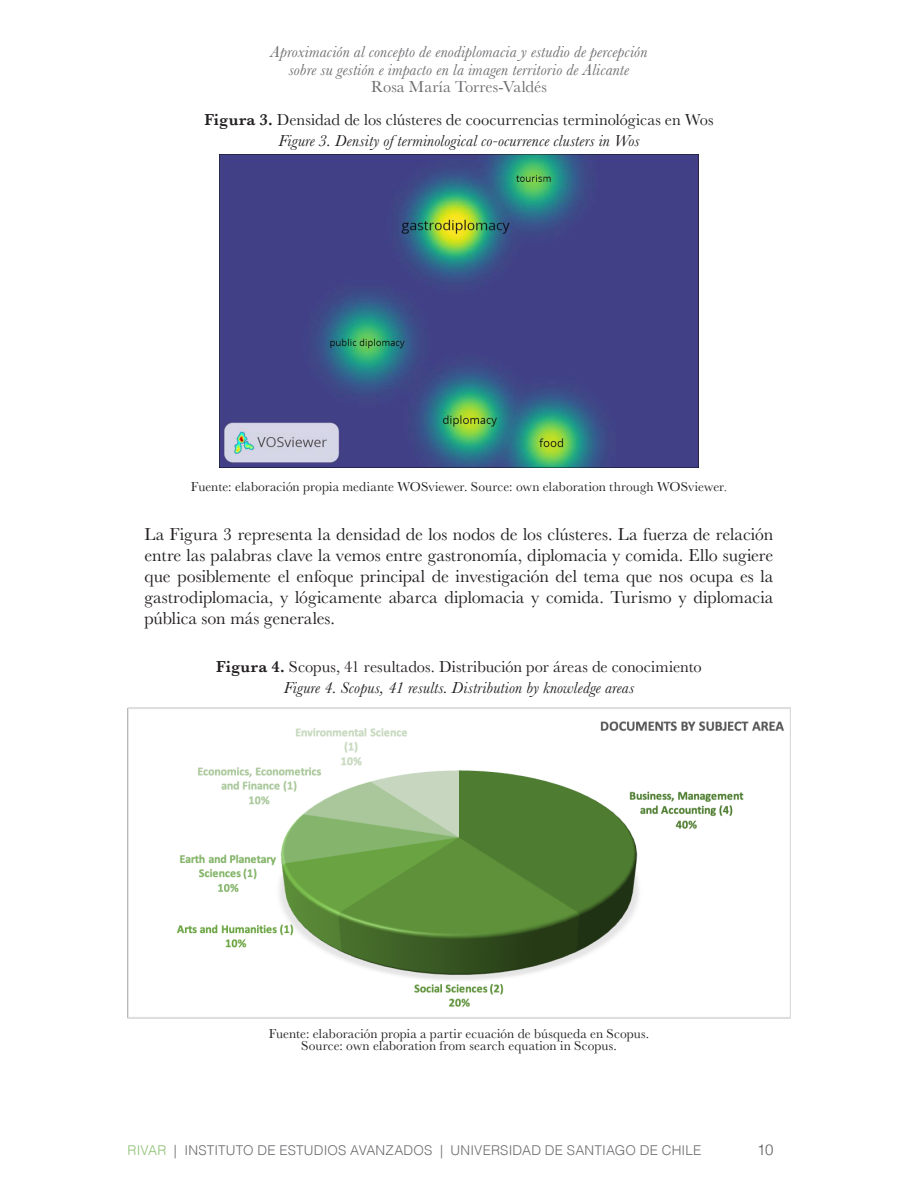
<style>
.page{position:relative;width:918px;height:1188px;background:#fff}
.page>*{position:absolute;margin:0;border:0;box-sizing:border-box;transform-origin:0 0}
.Prosa_después_de_Figura{font:18px/21px "Baskerville";color:#231f20;text-align:justify}
.Título_figura{font:16.5px "Baskerville";color:#231f20}
.t1{font:italic 16.5px/17.5px "Baskerville";letter-spacing:.015em;color:#6c6d70;text-align:center}
.título_figura_inglés{font:italic 16.5px "Baskerville";letter-spacing:.01em;color:#231f20}
.t2{font:16.5px "Baskerville";color:#6c6d70}
.t3{font:300 15px "Helvetica";color:#57585a}
.bajada_fotos{font:13.5px/12px "Baskerville";letter-spacing:.01em;color:#231f20;text-align:center}
.t4{font:300 13.5px "Helvetica";letter-spacing:.01em;color:#6c6d70}
.s1{font-weight:600}
.s2{font-family:"Times New Roman"}
.s3{color:#8fc175}
</style>
<div class="page">
<img style="left:220px;top:155px;width:478px;height:312px">
<img style="left:128px;top:707px;width:662px;height:312px">
<p class="t1" style="left:271px;top:43px;width:378px">Aproximación al concepto de enodiplomacia y estudio de percepción sobre su gestión e impacto en la imagen territorio de Alicante</p>
<p class="t2" style="left:371px;top:76px;width:177px">Rosa María Torres-Valdés</p>
<p class="Título_figura" style="left:204px;top:110px;width:511px"><span class="s1">Figura 3.</span> Densidad de los clústeres de coocurrencias terminológicas en Wos</p>
<p class="título_figura_inglés" style="left:278px;top:130px;width:363px">Figure 3. Density of terminological co-ocurrence clusters in Wos</p>
<p class="bajada_fotos" style="left:191px;top:481px;width:538px">Fuente: elaboración propia mediante WOSviewer. Source: own elaboration through WOSviewer<span class="s2">.</span></p>
<p class="Prosa_después_de_Figura" style="left:145px;top:524px;width:630px">La Figura 3 representa la densidad de los nodos de los clústeres. La fuerza de relación entre las palabras clave la vemos entre gastronomía, diplomacia y comida. Ello sugiere que posiblemente el enfoque principal de investigación del tema que nos ocupa es la gastrodiplomacia, y lógicamente abarca diplomacia y comida. Turismo y diplomacia pública son más generales.</p>
<p class="Título_figura" style="left:216px;top:657px;width:487px"><span class="s1">Figura 4.</span> Scopus, 41 resultados. Distribución por áreas de conocimiento</p>
<p class="título_figura_inglés" style="left:284px;top:677px;width:352px">Figure 4. Scopus, 41 results. Distribution by knowledge areas</p>
<p class="bajada_fotos" style="left:269px;top:1028px;width:382px">Fuente: elaboración propia a partir ecuación de búsqueda en Scopus.<br>Source: own elaboration from search equation in Scopus.</p>
<p class="t4" style="left:128px;top:1138px;width:575px"><span class="s3">RIVAR</span> | INSTITUTO DE ESTUDIOS AVANZADOS | UNIVERSIDAD DE SANTIAGO DE CHILE</p>
<p class="t3" style="left:757px;top:1137px;width:18px">10</p>
</div>
